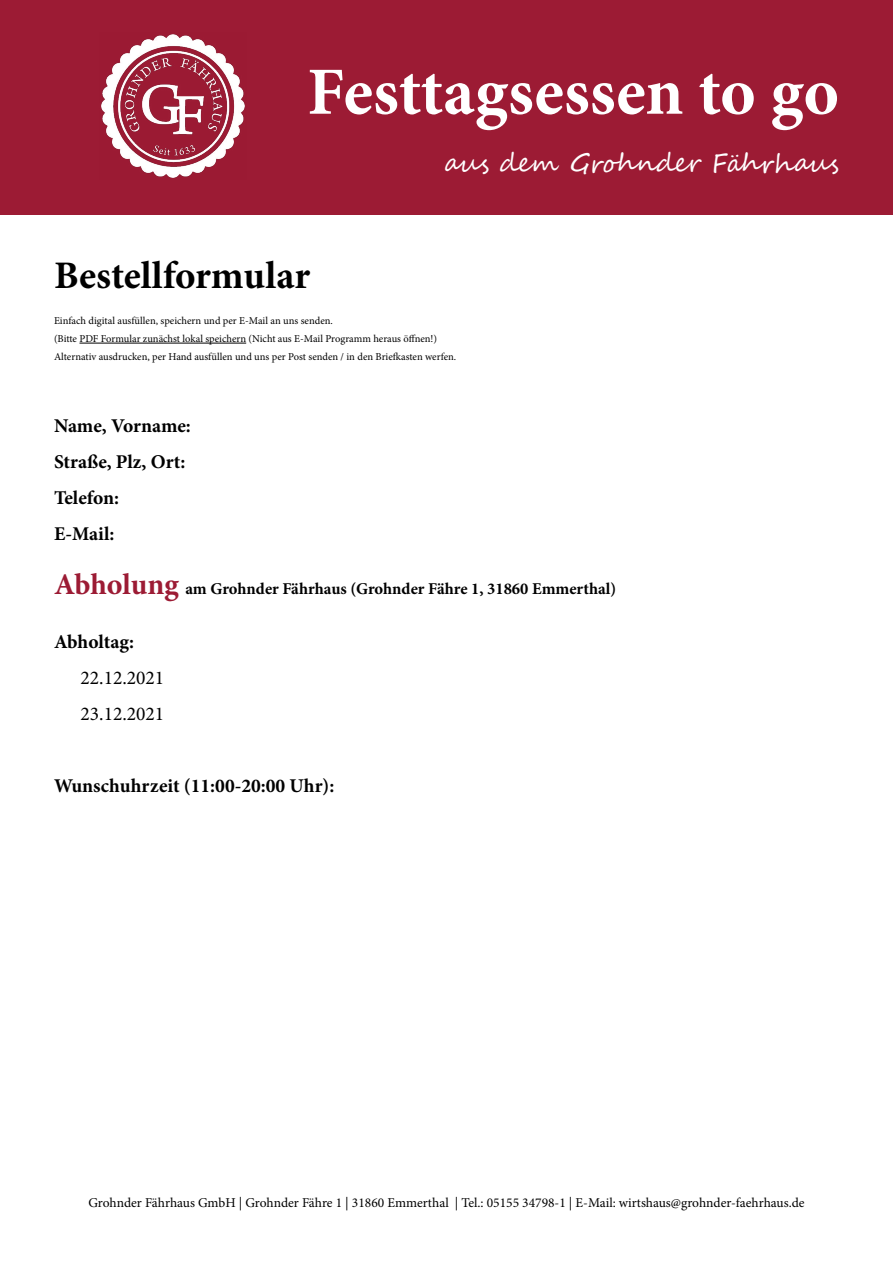
<style>
.page{position:relative;width:893px;height:1263px;background:#fff}
.page>*{position:absolute;margin:0;border:0;box-sizing:border-box;transform-origin:0 0}
.t1{font:700 67.5px "Minion Pro";color:#fff}
.t2{font:700 39px "Minion Pro";color:#000}
.t3{font:25.5px "Segoe Script";color:#fff}
.t4{font:700 19.5px/36px "Minion Pro";color:#000}
.t5{font:19.5px/36px "Minion Pro";color:#000}
.t6{font:700 16.5px "Minion Pro";color:#000}
.t7{font:13.5px "Minion Pro";color:#000}
.t8{font:10.5px/18px "Minion Pro";color:#000}
.s1{font-size:30px;color:#9c1b34}
</style>
<div class="page">
<div style="left:0;top:0;width:893px;height:215px;background:#9c1b34"></div>
<img style="left:101px;top:34px;width:144px;height:144px">
<hr style="left:79px;top:343px;width:167px;height:1px;background:#000">
<h1 class="t1" style="left:307px;top:45px;width:533px">Festtagsessen to go</h1>
<h3 class="t3" style="left:444px;top:142px;width:396px">aus dem Grohnder Fährhaus</h3>
<h2 class="t2" style="left:54px;top:248px;width:258px">Bestellformular</h2>
<p class="t8" style="left:54px;top:312px;width:404px">Einfach digital ausfüllen, speichern und per E-Mail an uns senden.<br>(Bitte PDF Formular zunächst lokal speichern (Nicht aus E-Mail Programm heraus öffnen!)<br>Alternativ ausdrucken, per Hand ausfüllen und uns per Post senden / in den Briefkasten werfen.</p>
<h3 class="t4" style="left:54px;top:408px;width:138px">Name, Vorname:<br>Straße, Plz, Ort:<br>Telefon:<br>E-Mail:</h3>
<h3 class="t6" style="left:54px;top:577px;width:564px"><span class="s1">Abholung</span> am Grohnder Fährhaus (Grohnder Fähre 1, 31860 Emmerthal)</h3>
<h3 class="t4" style="left:54px;top:624px;width:82px">Abholtag:</h3>
<h3 class="t5" style="left:81px;top:660px;width:85px">22.12.2021<br>23.12.2021</h3>
<h3 class="t4" style="left:54px;top:767px;width:282px">Wunschuhrzeit (11:00-20:00 Uhr):</h3>
<p class="t7" style="left:88px;top:1193px;width:718px">Grohnder Fährhaus GmbH | Grohnder Fähre 1 | 31860 Emmerthal | Tel.: 05155 34798-1 | E-Mail: wirtshaus@grohnder-faehrhaus.de</p>
</div>
